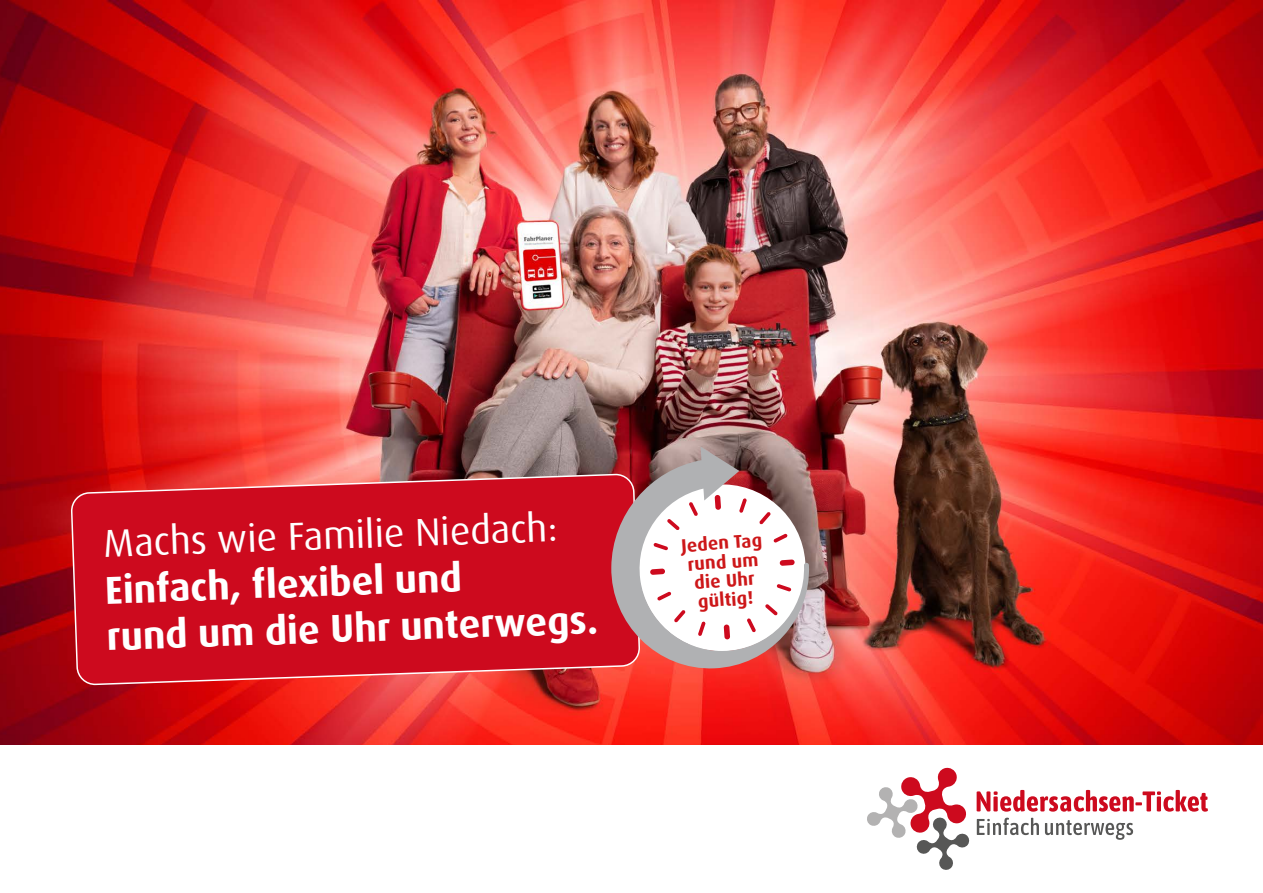
<style>
.page{position:relative;width:1263px;height:893px;background:#fff}
.page>*{position:absolute;margin:0;border:0;box-sizing:border-box;transform-origin:0 0}
.t1{font:700 39px/46.8px "Dax Pro";color:#fff}
.t2{font:39px "Dax Pro";color:#fff}
.t3{font:700 18.3px/19px "Dax Pro";color:#cd1719;text-align:center}
</style>
<div class="page">
<img style="left:0;top:0;width:1263px;height:745px">
<svg style="left:71px;top:474px;width:569px;height:211px;background:#ce1223"></svg>
<svg style="left:977px;top:790px;width:231px;height:22px"></svg>
<svg style="left:977px;top:818px;width:62px;height:17px"></svg>
<svg style="left:1045px;top:820px;width:88px;height:20px"></svg>
<svg style="left:867px;top:767px;width:103px;height:103px"></svg>
<svg style="left:611px;top:446px;width:200px;height:225px"></svg>
<p class="t2" style="left:102px;top:518px;width:456px;rotate:-2deg">Machs wie Familie Niedach:</p>
<p class="t1" style="left:104px;top:567px;width:493px;rotate:-2deg">Einfach, flexibel und<br>rund um die Uhr unterwegs.</p>
<p class="t3" style="left:681px;top:536px;width:82px;rotate:-4deg">Jeden Tag rund um die Uhr gültig!</p>
</div>
